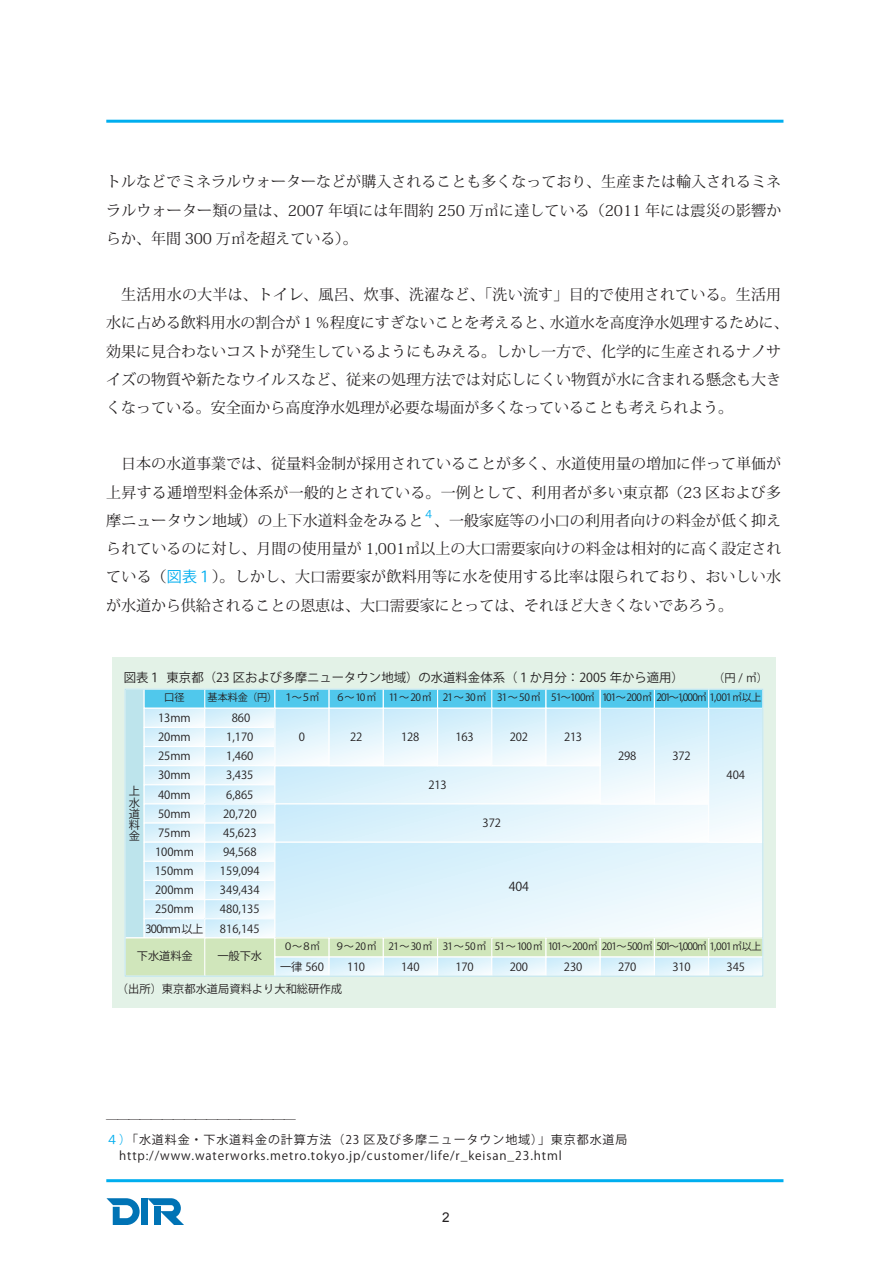
<style>
.page{position:relative;width:893px;height:1263px;background:#fff}
.page>*{position:absolute;margin:0;border:0;box-sizing:border-box;transform-origin:0 0}
.t1{font:15px/28.2px "Koz Min Pro";color:#231f20;text-align:justify}
.t2{font:13.5px "Arial";color:#231f20}
.t3{font:12.3px "Koz Go Pro";color:#231f20}
.t4{font:12px/19.5px "Koz Go Pro";letter-spacing:.075em;color:#231f20}
.t5{font:11.25px/19.2px "Koz Go Pro";color:#231f20;text-align:center}
.t6{font:11.25px "Koz Go Pro";letter-spacing:-.06em;color:#231f20}
.t7{font:10.5px "Koz Go Pro";color:#00aeef}
.t8{font:10.2px "Koz Go Pro";letter-spacing:-.065em;color:#231f20}
.s1{font-family:"Koz Go Pro";color:#00aeef}
.s2{color:#00aeef}
</style>
<div class="page">
<hr style="left:106px;top:120px;width:677px;height:3px;background:#00aeef">
<hr style="left:106px;top:1179px;width:677px;height:3px;background:#00aeef">
<svg style="left:106px;top:1198px;width:34px;height:27px"></svg>
<div style="left:141px;top:1198px;width:7px;height:27px;background:#0073b5"></div>
<svg style="left:148px;top:1198px;width:36px;height:27px"></svg>
<div style="left:112px;top:657px;width:664px;height:351px;background:#e3f2e7"></div>
<div style="left:125px;top:938px;width:80px;height:38px;background:#d0e6bb"></div>
<div style="left:205px;top:938px;width:70px;height:38px;background:#d0e6bb"></div>
<div style="left:204px;top:937px;width:71px;height:40px;border:1px solid #fff"></div>
<svg style="left:709px;top:844px;width:52px;height:92px;background:#f0f9fd"></svg>
<div style="left:709px;top:708px;width:54px;height:134px;background:linear-gradient(to bottom,#c9ebfa,#fbfdfe)"></div>
<div style="left:708px;top:708px;width:55px;height:135px;border:1px solid #fff"></div>
<div style="left:709px;top:689px;width:54px;height:19px;background:#50c8ec"></div>
<div style="left:708px;top:688px;width:55px;height:21px;border:1px solid #fff"></div>
<div style="left:275px;top:938px;width:54px;height:19px;background:#d0e6bb"></div>
<div style="left:274px;top:937px;width:56px;height:20px;border:1px solid #fff"></div>
<div style="left:329px;top:938px;width:54px;height:19px;background:#d0e6bb"></div>
<div style="left:329px;top:937px;width:55px;height:20px;border:1px solid #fff"></div>
<div style="left:383px;top:938px;width:55px;height:19px;background:#d0e6bb"></div>
<div style="left:383px;top:937px;width:55px;height:20px;border:1px solid #fff"></div>
<div style="left:438px;top:938px;width:54px;height:19px;background:#d0e6bb"></div>
<div style="left:437px;top:937px;width:55px;height:20px;border:1px solid #fff"></div>
<div style="left:492px;top:938px;width:54px;height:19px;background:#d0e6bb"></div>
<div style="left:491px;top:937px;width:56px;height:20px;border:1px solid #fff"></div>
<div style="left:546px;top:938px;width:54px;height:19px;background:#d0e6bb"></div>
<div style="left:545px;top:937px;width:56px;height:20px;border:1px solid #fff"></div>
<div style="left:600px;top:938px;width:54px;height:19px;background:#d0e6bb"></div>
<div style="left:600px;top:937px;width:55px;height:20px;border:1px solid #fff"></div>
<div style="left:654px;top:938px;width:55px;height:19px;background:#d0e6bb"></div>
<div style="left:654px;top:937px;width:55px;height:20px;border:1px solid #fff"></div>
<div style="left:709px;top:938px;width:54px;height:19px;background:#d0e6bb"></div>
<div style="left:708px;top:937px;width:55px;height:20px;border:1px solid #fff"></div>
<div style="left:274px;top:956px;width:56px;height:21px;border:1px solid #fff"></div>
<div style="left:329px;top:956px;width:55px;height:21px;border:1px solid #fff"></div>
<div style="left:383px;top:956px;width:55px;height:21px;border:1px solid #fff"></div>
<div style="left:437px;top:956px;width:55px;height:21px;border:1px solid #fff"></div>
<div style="left:491px;top:956px;width:56px;height:21px;border:1px solid #fff"></div>
<div style="left:545px;top:956px;width:56px;height:21px;border:1px solid #fff"></div>
<div style="left:600px;top:956px;width:55px;height:21px;border:1px solid #fff"></div>
<div style="left:654px;top:956px;width:55px;height:21px;border:1px solid #fff"></div>
<svg style="left:275px;top:957px;width:486px;height:18px;background:#e1f4fc"></svg>
<div style="left:708px;top:956px;width:55px;height:21px;border:1px solid #fff"></div>
<svg style="left:126px;top:690px;width:583px;height:249px;background:#d7f0fa"></svg>
<div style="left:545px;top:708px;width:56px;height:58px;border:1px solid #fff"></div>
<div style="left:124px;top:688px;width:639px;height:289px;border:1px solid #bde4ec"></div>
<p class="t1" style="left:106px;top:167px;width:676px">トルなどでミネラルウォーターなどが購入されることも多くなっており、生産または輸入されるミネラルウォーター類の量は、2007 年頃には年間約 250 万㎥に達している（2011 年には震災の影響からか、年間 300 万㎥を超えている）。</p>
<p class="t1" style="left:106px;top:280px;width:684px;text-align:left;text-indent:15px">生活用水の大半は、トイレ、風呂、炊事、洗濯など、「洗い流す」目的で使用されている。生活用水に占める飲料用水の割合が１％程度にすぎないことを考えると、水道水を高度浄水処理するために、効果に見合わないコストが発生しているようにもみえる。しかし一方で、化学的に生産されるナノサイズの物質や新たなウイルスなど、従来の処理方法では対応しにくい物質が水に含まれる懸念も大きくなっている。安全面から高度浄水処理が必要な場面が多くなっていることも考えられよう。</p>
<p class="t1" style="left:106px;top:449px;width:676px;text-indent:15px">日本の水道事業では、従量料金制が採用されていることが多く、水道使用量の増加に伴って単価が上昇する逓増型料金体系が一般的とされている。一例として、利用者が多い東京都（23 区および多摩ニュータウン地域）の上下水道料金をみると</p>
<p class="t7" style="left:423px;top:507px;width:12px">４</p>
<p class="t1" style="left:106px;top:506px;width:677px;text-indent:328px">、一般家庭等の小口の利用者向けの料金が低く抑えられているのに対し、月間の使用量が 1,001㎥以上の大口需要家向けの料金は相対的に高く設定されている（<span class="s1">図表１</span>）。しかし、大口需要家が飲料用等に水を使用する比率は限られており、おいしい水が水道から供給されることの恩恵は、大口需要家にとっては、それほど大きくないであろう。</p>
<p class="t3" style="left:124px;top:669px;width:562px">図表１ 東京都（23 区および多摩ニュータウン地域）の水道料金体系（１か月分：2005 年から適用）</p>
<p class="t5" style="left:713px;top:668px;width:56px">（円 / ㎥）</p>
<p class="t8" style="left:335px;top:691px;width:428px">６～10㎥ 11～ 20㎥ 21～ 30㎥ 31～ 50㎥ 51～100㎥ 101～200㎥ 201～1,000㎥ 1,001㎥以上</p>
<p class="t8" style="left:164px;top:691px;width:22px">口径</p>
<p class="t8" style="left:284px;top:691px;width:37px">１～５㎥</p>
<p class="t8" style="left:208px;top:691px;width:71px">基本料金（円）</p>
<p class="t5" style="left:155px;top:709px;width:41px">13mm<br>20mm<br>25mm<br>30mm<br>40mm<br>50mm<br>75mm<br>100mm<br>150mm<br>200mm<br>250mm</p>
<p class="t5" style="left:226px;top:709px;width:29px">860<br>1,170<br>1,460<br>3,435<br>6,865</p>
<p class="t5" style="left:129px;top:786px;width:12px;line-height:11.2px;text-align:justify">上水道料金</p>
<p class="t5" style="left:223px;top:804px;width:35px">20,720</p>
<p class="t5" style="left:220px;top:823px;width:41px;text-align:left">45,623<br>94,568<br>159,094<br>349,434<br>480,135<br>816,145</p>
<p class="t6" style="left:145px;top:921px;width:60px">300mm以上</p>
<p class="t5" style="left:299px;top:728px;width:8px">0</p>
<p class="t5" style="left:350px;top:728px;width:14px">22</p>
<p class="t5" style="left:401px;top:728px;width:20px">128</p>
<p class="t5" style="left:456px;top:728px;width:20px">163</p>
<p class="t5" style="left:510px;top:728px;width:20px">202</p>
<p class="t5" style="left:564px;top:728px;width:20px">213</p>
<p class="t5" style="left:429px;top:775px;width:20px">213</p>
<p class="t5" style="left:483px;top:814px;width:20px">372</p>
<p class="t3" style="left:509px;top:879px;width:22px">404</p>
<p class="t5" style="left:618px;top:747px;width:20px">298</p>
<p class="t5" style="left:672px;top:747px;width:20px">372</p>
<p class="t5" style="left:726px;top:766px;width:20px">404</p>
<p class="t8" style="left:283px;top:940px;width:38px">０～８㎥</p>
<p class="t8" style="left:335px;top:940px;width:428px">９～ 20㎥ 21～ 30㎥ 31～ 50㎥ 51～100㎥ 101～200㎥ 201～500㎥ 501～1,000㎥ 1,001㎥以上</p>
<p class="t5" style="left:137px;top:947px;width:57px">下水道料金</p>
<p class="t5" style="left:217px;top:947px;width:46px">一般下水</p>
<p class="t5" style="left:117px;top:980px;width:227px">（出所）東京都水道局資料より大和総研作成</p>
<p class="t5" style="left:280px;top:958px;width:45px">一律 560</p>
<p class="t5" style="left:347px;top:958px;width:19px">110</p>
<p class="t5" style="left:401px;top:958px;width:20px">140</p>
<p class="t5" style="left:456px;top:958px;width:20px">170</p>
<p class="t5" style="left:510px;top:958px;width:20px">200</p>
<p class="t5" style="left:564px;top:958px;width:20px">230</p>
<p class="t5" style="left:618px;top:958px;width:20px">270</p>
<p class="t5" style="left:672px;top:958px;width:20px">310</p>
<p class="t5" style="left:727px;top:958px;width:20px">345</p>
<p class="t4" style="left:106px;top:1110px;width:523px">―――――――――――――――――<br><span class="s2">４）</span>「水道料金・下水道料金の計算方法（23 区及び多摩ニュータウン地域）」東京都水道局</p>
<p class="t4" style="left:106px;top:1146px;width:457px">　http://www.waterworks.metro.tokyo.jp/customer/life/r_keisan_23.html</p>
<p class="t2" style="left:442px;top:1208px;width:9px">2</p>
</div>
